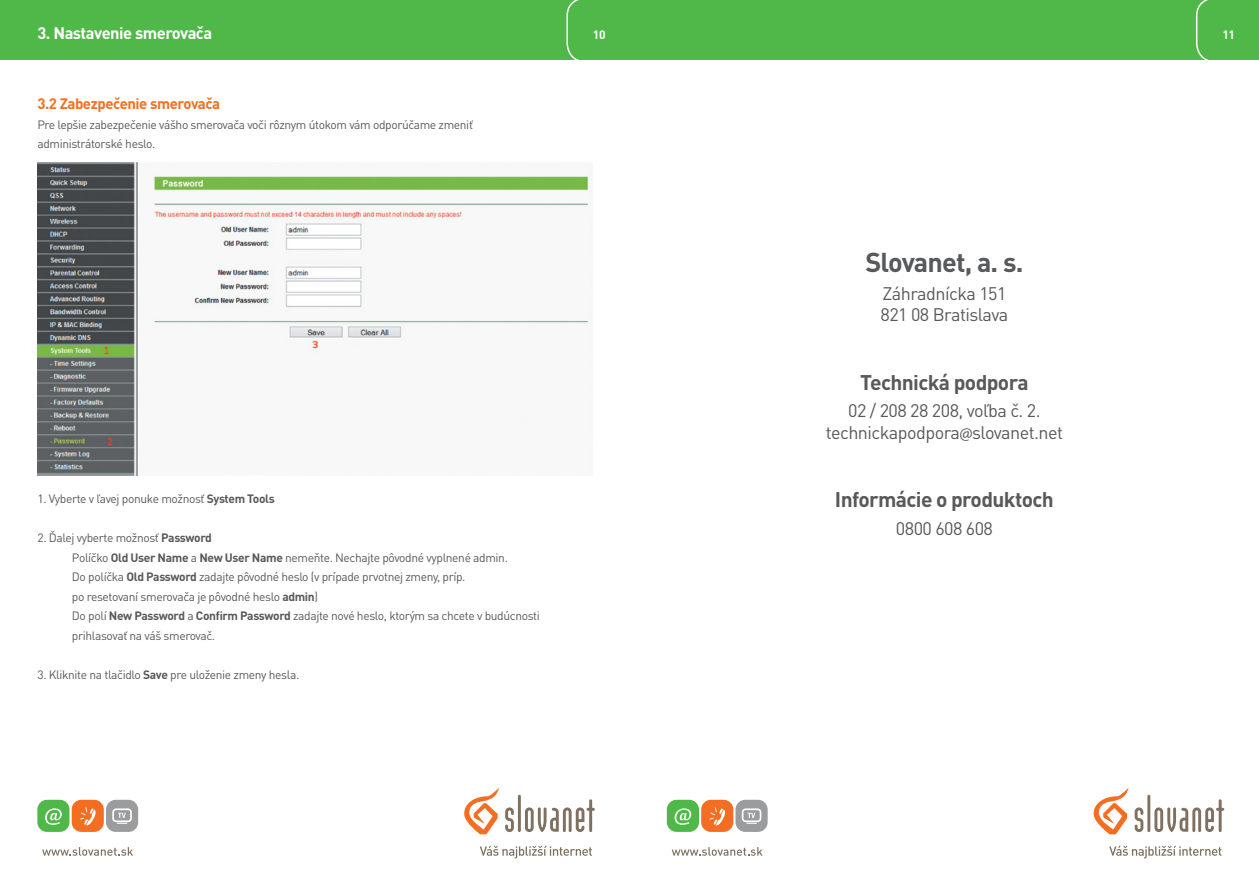
<style>
.page{position:relative;width:1259px;height:893px;background:#fff}
.page>*{position:absolute;margin:0;border:0;box-sizing:border-box;transform-origin:0 0}
.t1{font:700 27px "DIN Pro";letter-spacing:-.03em;color:#58595b}
.t2{font:700 21px "DIN Pro";letter-spacing:-.03em;color:#58595b}
.t3{font:18px "DIN Pro";letter-spacing:-.03em;color:#58595b}
.t4{font:700 16.5px "DIN Pro";letter-spacing:-.03em;color:#fff}
.t5{font:700 15px "DIN Pro";letter-spacing:-.03em;color:#f36f21}
.t6{font:12px "DIN Pro";letter-spacing:-.03em;color:#58595b}
.t7{font:700 12px "DIN Pro";color:#fff}
.s1{font-weight:700}
.s2{font-family:"Myriad Pro"}
</style>
<div class="page">
<svg style="left:464px;top:788px;width:35px;height:46px"></svg>
<svg style="left:42px;top:847px;width:91px;height:9px"></svg>
<div style="left:37px;top:800px;width:32px;height:32px;background:#50b848;border-radius:10px"></div>
<div style="left:72px;top:800px;width:32px;height:32px;background:#f36e21;border-radius:10px"></div>
<svg style="left:45px;top:808px;width:17px;height:17px"></svg>
<svg style="left:80px;top:807px;width:16px;height:18px"></svg>
<div style="left:106px;top:800px;width:32px;height:32px;background:#9a9c9d;border-radius:10px"></div>
<svg style="left:112px;top:808px;width:20px;height:16px"></svg>
<svg style="left:505px;top:807px;width:9px;height:25px"></svg>
<hr style="left:518px;top:795px;width:3px;height:37px;background:#807060">
<svg style="left:525px;top:799px;width:70px;height:33px"></svg>
<svg style="left:480px;top:846px;width:112px;height:12px"></svg>
<svg style="left:1093px;top:788px;width:35px;height:46px"></svg>
<svg style="left:671px;top:847px;width:91px;height:9px"></svg>
<div style="left:667px;top:800px;width:32px;height:32px;background:#50b848;border-radius:10px"></div>
<div style="left:701px;top:800px;width:32px;height:32px;background:#f36e21;border-radius:10px"></div>
<svg style="left:674px;top:808px;width:17px;height:17px"></svg>
<svg style="left:709px;top:807px;width:16px;height:18px"></svg>
<div style="left:735px;top:800px;width:32px;height:32px;background:#9a9c9d;border-radius:10px"></div>
<svg style="left:742px;top:808px;width:19px;height:16px"></svg>
<svg style="left:1134px;top:807px;width:9px;height:25px"></svg>
<hr style="left:1147px;top:795px;width:3px;height:37px;background:#807060">
<svg style="left:1154px;top:799px;width:70px;height:33px"></svg>
<svg style="left:1109px;top:846px;width:112px;height:12px"></svg>
<div style="left:0;top:0;width:1259px;height:60px;background:#50b848"></div>
<svg style="left:566px;top:0;width:13px;height:60px"></svg>
<svg style="left:1196px;top:0;width:13px;height:60px"></svg>
<img style="left:37px;top:163px;width:554px;height:312px">
<p class="t4" style="left:37px;top:22px;width:176px">3. Nastavenie smerovača</p>
<p class="t7" style="left:593px;top:27px;width:14px">10</p>
<p class="t7" style="left:1222px;top:27px;width:14px">11</p>
<p class="t5" style="left:37px;top:94px;width:184px">3.2 Zabezpečenie smerovača</p>
<p class="t6" style="left:37px;top:116px;width:437px">Pre lepšie zabezpečenie vášho smerovača voči rôznym útokom vám odporúčame zmeniť</p>
<p class="t6" style="left:37px;top:136px;width:120px">administrátorské heslo.</p>
<p class="t6" style="left:37px;top:491px;width:239px">1. Vyberte v ľavej ponuke možnosť <span class="s1">System Tools</span></p>
<p class="t6" style="left:37px;top:530px;width:176px">2. Ďalej vyberte možnosť <span class="s1">Password</span></p>
<p class="t6" style="left:72px;top:549px;width:437px">Políčko <span class="s1">Old User Name</span> a <span class="s1">New User Name</span> nemeňte. Nechajte pôvodné vyplnené admin.</p>
<p class="t6" style="left:72px;top:569px;width:395px">Do políčka <span class="s1">Old Password</span> zadajte pôvodné heslo (v prípade prvotnej zmeny, príp.</p>
<p class="t6" style="left:72px;top:588px;width:247px">po resetovaní smerovača je pôvodné heslo <span class="s1">admin</span>)</p>
<p class="t6" style="left:72px;top:608px;width:469px">Do polí <span class="s1">New Password</span> a <span class="s1">Confirm Password</span> zadajte nové heslo, ktorým sa chcete v budúcnosti</p>
<p class="t6" style="left:72px;top:627px;width:145px">prihlasovať na váš smerovač.</p>
<p class="t6" style="left:37px;top:666px;width:263px">3. Kliknite na tlačidlo <span class="s1">Save</span> pre uloženie zmeny hesla.</p>
<p class="t1" style="left:865px;top:244px;width:159px">Slovanet, a. s.</p>
<p class="t3" style="left:882px;top:281px;width:125px">Záhradnícka 151</p>
<p class="t3" style="left:880px;top:302px;width:129px">821 08 Bratislava</p>
<p class="t2" style="left:860px;top:368px;width:170px">Technická podpora</p>
<p class="t3" style="left:848px;top:398px;width:194px">02 / 208 28 208, voľba č. 2.</p>
<p class="t3" style="left:826px;top:420px;width:239px">technickapodpora<span class="s2">@</span>slovanet.net</p>
<p class="t2" style="left:835px;top:485px;width:220px">Informácie o produktoch</p>
<p class="t3" style="left:896px;top:516px;width:98px">0800 608 608</p>
</div>
